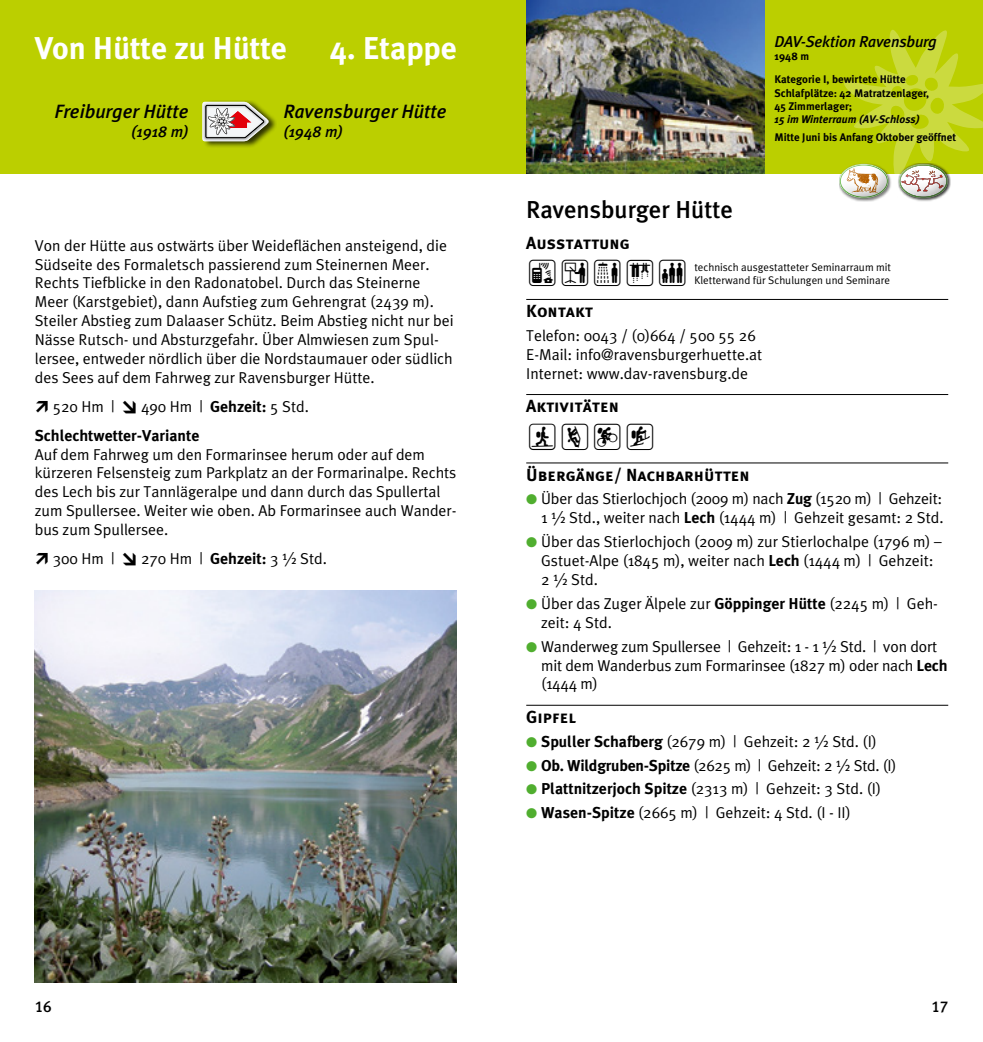
<style>
.page{position:relative;width:983px;height:1042px;background:#fff}
.page>*{position:absolute;margin:0;border:0;box-sizing:border-box;transform-origin:0 0}
.t1{font:700 31.5px "Meta Plus";color:#fff}
.t2{font:500 24.5px "Meta Plus";color:#000}
.t3{font:italic 500 19.25px "Meta Plus";color:#000}
.t4{font:17.5px "Meta Plus Bold Caps";color:#000}
.t5{font:15.75px/18.9px "Meta Plus Normal";color:#000}
.t6{font:italic 500 15.75px "Meta Plus";letter-spacing:-.01em;color:#000}
.t7{font:700 15.75px "Meta Plus";color:#000}
.t8{font:15.75px "Meta Plus Medium Caps";color:#000}
.t9{font:700 11.03px/23.1px "Meta Plus";color:#000}
.t10{font:11.03px/13.3px "Meta Plus Normal";color:#000}
.t11{font:italic 700 11.03px "Meta Plus";color:#000}
.s1{font-family:"Meta Plus";font-weight:700}
.s2{font-family:"Meta OT Norm"}
.s3{color:#50ae2f}
</style>
<div class="page">
<div style="left:491px;top:0;width:491px;height:174px;background:#bbcf00"></div>
<div style="left:0;top:0;width:491px;height:174px;background:#bbcf00"></div>
<img style="left:526px;top:0;width:238px;height:174px">
<img style="left:35px;top:590px;width:421px;height:392px">
<hr style="left:526px;top:299px;width:421px;height:1px;background:#000">
<hr style="left:526px;top:394px;width:421px;height:1px;background:#000">
<hr style="left:526px;top:463px;width:421px;height:1px;background:#000">
<hr style="left:526px;top:705px;width:421px;height:1px;background:#000">
<div style="left:896px;top:163px;width:54px;height:38px;background:#000;opacity:.75"></div>
<div style="left:887px;top:164px;width:76px;height:36px;background:#000;opacity:.6"></div>
<div style="left:838px;top:163px;width:54px;height:39px;background:#000;opacity:.5"></div>
<svg style="left:844px;top:30px;width:138px;height:168px"></svg>
<div style="left:823px;top:161px;width:70px;height:39px;background:#fff;opacity:.6"></div>
<div style="left:828px;top:161px;width:75px;height:39px;background:#000;opacity:.6"></div>
<div style="left:203px;top:100px;width:74px;height:49px;background:#000;opacity:.75"></div>
<svg style="left:202px;top:102px;width:67px;height:39px"></svg>
<h1 class="t1" style="left:35px;top:30px;width:253px">Von Hütte zu Hütte</h1>
<h1 class="t1" style="left:330px;top:30px;width:128px">4. Etappe</h1>
<p class="t3" style="left:54px;top:100px;width:136px">Freiburger Hütte</p>
<p class="t6" style="left:131px;top:122px;width:59px">(1918 m)</p>
<p class="t3" style="left:283px;top:100px;width:165px">Ravensburger Hütte</p>
<p class="t6" style="left:283px;top:122px;width:61px">(1948 m)</p>
<p class="t5" style="left:35px;top:235px;width:420px">Von der Hütte aus ostwärts über Weideflächen ansteigend, die Südseite des Formaletsch passierend zum Steinernen Meer.<br>Rechts Tiefblicke in den Radonatobel. Durch das Steinerne Meer (Karstgebiet), dann Aufstieg zum Gehrengrat (2439 m).<br>Steiler Abstieg zum Dalaaser Schütz. Beim Abstieg nicht nur bei Nässe Rutsch- und Absturzgefahr. Über Almwiesen zum Spul&shy;lersee, entweder nördlich über die Nordstaumauer oder südlich des Sees auf dem Fahrweg zur Ravensburger Hütte.</p>
<p class="t5" style="left:53px;top:397px;width:257px">520 Hm | → 490 Hm | <span class="s1">Gehzeit:</span> 5 Std.</p>
<p class="t7" style="left:35px;top:426px;width:166px">Schlechtwetter-Variante</p>
<p class="t5" style="left:35px;top:444px;width:423px">Auf dem Fahrweg um den Formarinsee herum oder auf dem kürzeren Felsensteig zum Parkplatz an der Formarinalpe. Rechts des Lech bis zur Tannlägeralpe und dann durch das Spullertal zum Spullersee. Weiter wie oben. Ab Formarinsee auch Wander&shy;bus zum Spullersee.</p>
<p class="t5" style="left:53px;top:549px;width:276px">300 Hm | → 270 Hm | <span class="s1">Gehzeit:</span> 3 <span class="s2">½</span> Std.</p>
<h2 class="t2" style="left:526px;top:195px;width:208px">Ravensburger Hütte</h2>
<p class="t4" style="left:526px;top:232px;width:105px">Ausstattung</p>
<p class="t6" style="left:774px;top:32px;width:164px">DAV-Sektion Ravensburg</p>
<p class="t9" style="left:774px;top:45px;width:133px">1948 m<br>Kategorie I, bewirtete Hütte</p>
<p class="t9" style="left:774px;top:86px;width:156px;line-height:13.3px">Schlafplätze: 42 Matratzenlager,<br>45 Zimmerlager;</p>
<p class="t11" style="left:774px;top:113px;width:147px">15 im Winterraum (AV-Schloss)</p>
<p class="t9" style="left:774px;top:126px;width:183px">Mitte Juni bis Anfang Oktober geöffnet</p>
<p class="t10" style="left:694px;top:260px;width:198px">technisch ausgestatteter Seminarraum mit<br>Kletterwand für Schulungen und Seminare</p>
<p class="t4" style="left:526px;top:301px;width:68px">Kontakt</p>
<p class="t5" style="left:526px;top:326px;width:237px">Telefon: 0043 / (0)664 / 500 55 26<br>E-Mail: info@ravensburgerhuette.at<br>Internet: www.dav-ravensburg.de</p>
<p class="t4" style="left:526px;top:396px;width:94px">Aktivitäten</p>
<p class="t4" style="left:526px;top:464px;width:225px">Übergänge/ Nachbarhütten</p>
<p class="t5" style="left:526px;top:489px;width:419px;text-align:right"><span class="s3">●</span> Über das Stierlochjoch (2009 m) nach <span class="s1">Zug</span> (1520 m) | Gehzeit:<br>1 <span class="s2">½</span> Std., weiter nach <span class="s1">Lech</span> (1444 m) | Gehzeit gesamt: 2 Std.</p>
<p class="t5" style="left:541px;top:532px;width:402px;text-indent:-15px"><span class="s3">●</span> Über das Stierlochjoch (2009 m) zur Stierlochalpe (1796 m) –<br>Gstuet-Alpe (1845 m), weiter nach <span class="s1">Lech</span> (1444 m) | Gehzeit:<br>2 <span class="s2">½</span> Std.</p>
<p class="t5" style="left:541px;top:594px;width:398px;text-indent:-15px"><span class="s3">●</span> Über das Zuger Älpele zur <span class="s1">Göppinger Hütte</span> (2245 m) | Geh&shy;zeit: 4 Std.</p>
<p class="t5" style="left:541px;top:636px;width:408px;text-indent:-15px"><span class="s3">●</span> Wanderweg zum Spullersee | Gehzeit: 1 - 1 <span class="s2">½</span> Std. | von dort mit dem Wanderbus zum Formarinsee (1827 m) oder nach <span class="s1">Lech </span>(1444 m)</p>
<p class="t4" style="left:526px;top:706px;width:51px">Gipfel</p>
<p class="t5" style="left:526px;top:731px;width:352px"><span class="s3">●</span> <span class="s1">Spuller Schafberg</span> (2679 m) | Gehzeit: 2 <span class="s2">½</span> Std. (I)</p>
<p class="t5" style="left:526px;top:755px;width:372px"><span class="s3">●</span> <span class="s1">Ob. Wildgruben-Spitze</span> (2625 m) | Gehzeit: 2 <span class="s2">½</span> Std. (I)</p>
<p class="t5" style="left:526px;top:779px;width:356px"><span class="s3">●</span> <span class="s1">Plattnitzerjoch Spitze</span> (2313 m) | Gehzeit: 3 Std. (I)</p>
<p class="t5" style="left:526px;top:803px;width:326px"><span class="s3">●</span> <span class="s1">Wasen-Spitze</span> (2665 m) | Gehzeit: 4 Std. (I - II)</p>
<p class="t8" style="left:35px;top:997px;width:18px">16</p>
<p class="t8" style="left:931px;top:997px;width:18px">17</p>
</div>
